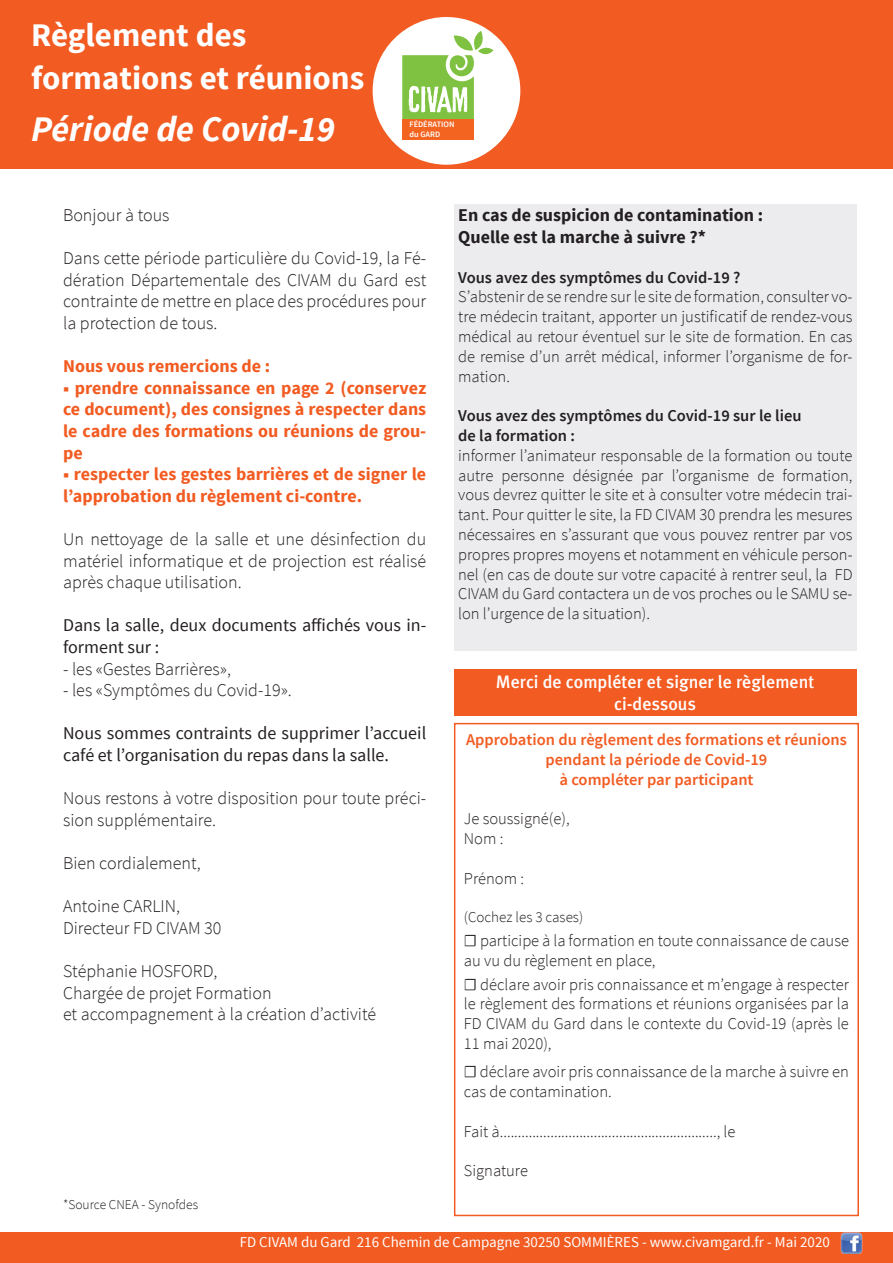
<style>
.page{position:relative;width:893px;height:1263px;background:#fff}
.page>*{position:absolute;margin:0;border:0;box-sizing:border-box;transform-origin:0 0}
.t1{font:italic 700 36px "Source Sans Pro";color:#fff}
.t2{font:700 33px/43.2px "Source Sans Pro";color:#fff}
.t3{font:300 18px/21.6px "Source Sans Pro";color:#231f20}
.t4{font:700 18px/21.6px "Source Sans Pro";color:#f25b21;text-align:justify}
.t5{font:18px/21.6px "Source Sans Pro";color:#231f20}
.t6{font:700 18px/21.6px "Source Sans Pro";color:#231f20}
.t7{font:500 18px/21.6px "Meta Plus";color:#fff;text-align:center}
.t8{font:300 16.5px/19.8px "Source Sans Pro";color:#231f20;text-align:justify}
.t9{font:600 16.5px/19.8px "Source Sans Pro";color:#f25b21;text-align:center}
.t10{font:600 16.5px/19.8px "Source Sans Pro";color:#231f20}
.t11{font:15px "Source Sans Pro";color:#fff}
.t12{font:300 15px "Source Sans Pro";color:#231f20}
.t13{font:300 13.5px "Source Sans Pro";color:#231f20}
.t14{font:600 8.25px/9.9px "Source Sans Pro";color:#fff}
</style>
<div class="page">
<div style="left:0;top:0;width:893px;height:168px;background:#f25b21"></div>
<div style="left:373px;top:17px;width:147px;height:148px;background:#fff;border-radius:50%"></div>
<div style="left:402px;top:119px;width:72px;height:20px;background:#f36421"></div>
<svg style="left:402px;top:31px;width:91px;height:88px"></svg>
<div style="left:0;top:1232px;width:893px;height:31px;background:#f25b21"></div>
<img style="left:841px;top:1232px;width:21px;height:22px">
<div style="left:454px;top:204px;width:403px;height:447px;background:#ececee"></div>
<div style="left:454px;top:723px;width:405px;height:493px;border:2px solid #f25b21"></div>
<div style="left:454px;top:670px;width:402px;height:46px;background:#f25b21"></div>
<h2 class="t2" style="left:31px;top:14px;width:335px">Règlement des formations et réunions</h2>
<h1 class="t1" style="left:31px;top:106px;width:305px">Période de Covid-19</h1>
<p class="t14" style="left:409px;top:119px;width:47px">FÉDÉRATION du GARD</p>
<p class="t3" style="left:63px;top:204px;width:108px">Bonjour à tous</p>
<p class="t3" style="left:63px;top:248px;width:365px;text-align:justify">Dans cette période particulière du Covid-19, la Fé&shy;dération Départementale des CIVAM du Gard est contrainte de mettre en place des procédures pour la protection de tous.</p>
<p class="t4" style="left:63px;top:356px;width:209px">Nous vous remercions de :</p>
<p class="t4" style="left:63px;top:378px;width:365px">■ prendre connaissance en page 2 (conservez ce document), des consignes à respecter dans le cadre des formations ou réunions de grou&shy;pe</p>
<p class="t4" style="left:63px;top:464px;width:365px">■ respecter les gestes barrières et de signer le l’approbation du règlement ci-contre.</p>
<p class="t3" style="left:63px;top:528px;width:365px;text-align:justify">Un nettoyage de la salle et une désinfection du matériel informatique et de projection est réalisé après chaque utilisation.</p>
<p class="t5" style="left:63px;top:615px;width:365px">Dans la salle, deux documents affichés vous in&shy;forment sur :</p>
<p class="t3" style="left:63px;top:658px;width:169px">- les «Gestes Barrières»,</p>
<p class="t3" style="left:63px;top:680px;width:230px">- les «Symptômes du Covid-19».</p>
<p class="t5" style="left:63px;top:723px;width:365px">Nous sommes contraints de supprimer l’accueil café et l’organisation du repas dans la salle.</p>
<p class="t3" style="left:63px;top:788px;width:365px">Nous restons à votre disposition pour toute préci&shy;sion supplémentaire.</p>
<p class="t3" style="left:63px;top:852px;width:139px">Bien cordialement,</p>
<p class="t3" style="left:63px;top:896px;width:160px">Antoine CARLIN,<br>Directeur FD CIVAM 30</p>
<p class="t3" style="left:63px;top:960px;width:315px">Stéphanie HOSFORD,<br>Chargée de projet Formation<br>et accompagnement à la création d’activité</p>
<p class="t13" style="left:63px;top:1197px;width:137px">*Source CNEA - Synofdes</p>
<p class="t6" style="left:458px;top:205px;width:307px">En cas de suspicion de contamination :<br>Quelle est la marche à suivre ?*</p>
<p class="t10" style="left:458px;top:268px;width:284px">Vous avez des symptômes du Covid-19 ?</p>
<p class="t8" style="left:458px;top:287px;width:396px">S’abstenir de se rendre sur le site de formation, consulter vo&shy;tre médecin traitant, apporter un justificatif de rendez-vous médical au retour éventuel sur le site de formation. En cas de remise d’un arrêt médical, informer l’organisme de for&shy;mation.</p>
<p class="t10" style="left:458px;top:406px;width:345px">Vous avez des symptômes du Covid-19 sur le lieu de la formation :</p>
<p class="t8" style="left:458px;top:446px;width:396px">informer l’animateur responsable de la formation ou toute autre personne désignée par l’organisme de formation, vous devrez quitter le site et à consulter votre médecin trai&shy;tant. Pour quitter le site, la FD CIVAM 30 prendra les mesures nécessaires en s’assurant que vous pouvez rentrer par vos propres propres moyens et notamment en véhicule person&shy;nel (en cas de doute sur votre capacité à rentrer seul, la FD CIVAM du Gard contactera un de vos proches ou le SAMU se&shy;lon l’urgence de la situation).</p>
<p class="t7" style="left:496px;top:671px;width:320px">Merci de compléter et signer le règlement ci-dessous</p>
<p class="t9" style="left:466px;top:730px;width:382px">Approbation du règlement des formations et réunions pendant la période de Covid-19<br>à compléter par participant</p>
<p class="t8" style="left:464px;top:809px;width:107px">Je soussigné(e),<br>Nom :</p>
<p class="t8" style="left:464px;top:868px;width:62px">Prénom :</p>
<p class="t12" style="left:464px;top:907px;width:121px">(Cochez les 3 cases)</p>
<p class="t8" style="left:464px;top:930px;width:387px">☐ participe à la formation en toute connaissance de cause au vu du règlement en place,</p>
<p class="t8" style="left:464px;top:974px;width:387px">☐ déclare avoir pris connaissance et m’engage à respecter le règlement des formations et réunions organisées par la FD CIVAM du Gard dans le contexte du Covid-19 (après le 11 mai 2020),</p>
<p class="t8" style="left:464px;top:1062px;width:386px">☐ déclare avoir pris connaissance de la marche à suivre en cas de contamination.</p>
<p class="t8" style="left:464px;top:1121px;width:273px">Fait à............................................................, le</p>
<p class="t8" style="left:464px;top:1161px;width:66px">Signature</p>
<p class="t11" style="left:240px;top:1232px;width:592px">FD CIVAM du Gard 216 Chemin de Campagne 30250 SOMMIÈRES - www.civamgard.fr - Mai 2020</p>
</div>
